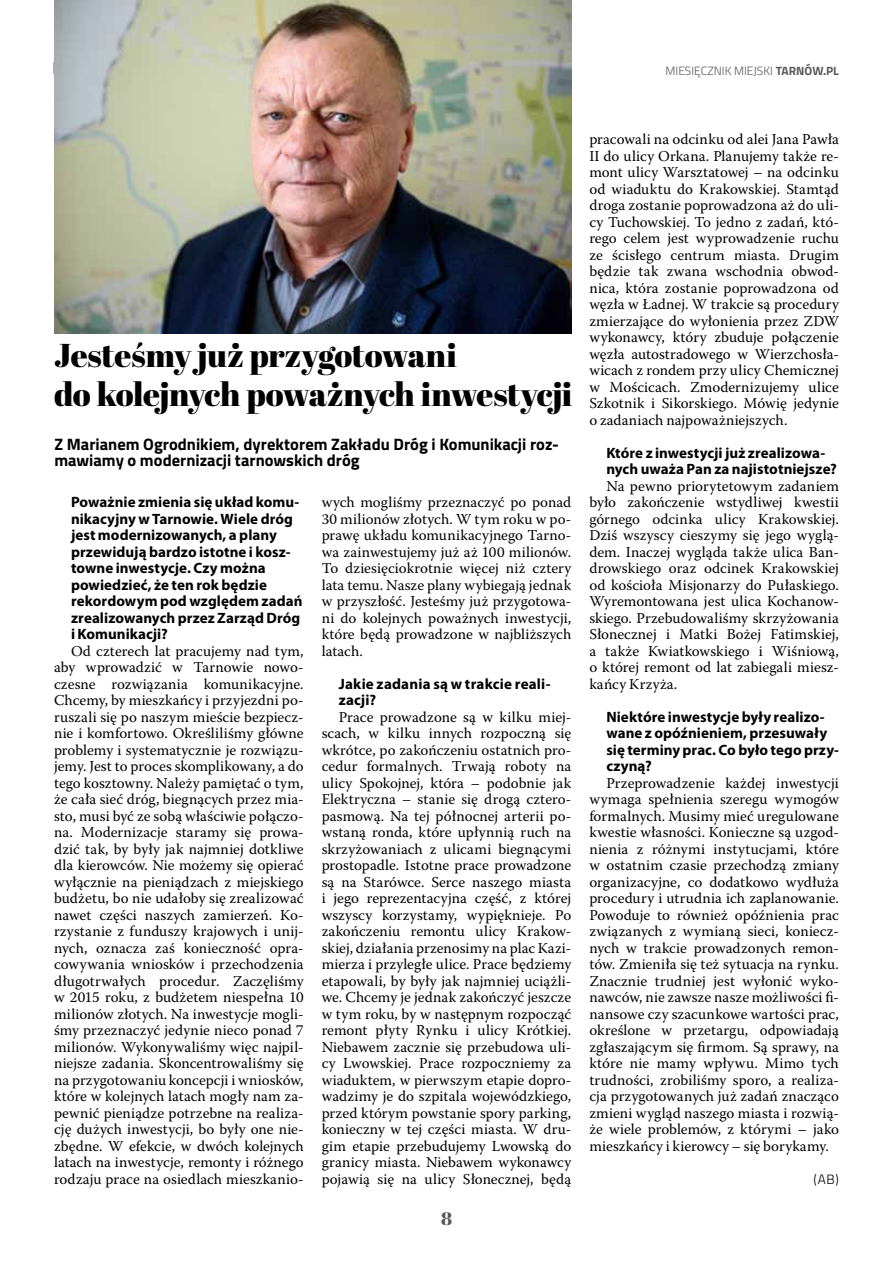
<style>
.page{position:relative;width:893px;height:1263px;background:#fff}
.page>*{position:absolute;margin:0;border:0;box-sizing:border-box;transform-origin:0 0}
.t1{font:33px/39.6px "Abril Fatface";letter-spacing:-.02em;color:#000}
.t2{font:18px "Abril Fatface";color:#58595b}
.t3{font:700 16.5px/16.5px "Titillium";color:#000}
.t4{font:15px/16.5px "Warnock Pro";color:#000;text-align:justify}
.t5{font:700 15px/16.5px "Myriad Pro";letter-spacing:.005em;color:#000}
.t6{font:300 13.5px "Titillium";color:#000}
.t7{font:300 12px "Titillium";color:#58595b}
.s1{font-weight:700}
</style>
<div class="page">
<img style="left:54px;top:0;width:518px;height:333px">
<p class="t7" style="left:665px;top:62px;width:175px">MIESIĘCZNIK MIEJSKI <span class="s1">TARNÓW.PL</span></p>
<h1 class="t1" style="left:54px;top:334px;width:520px">Jesteśmy już przygotowani<br>do kolejnych poważnych inwestycji</h1>
<p class="t3" style="left:54px;top:435px;width:506px">Z Marianem Ogrodnikiem, dyrektorem Zakładu Dróg i Komunikacji roz&shy;mawiamy o modernizacji tarnowskich dróg</p>
<p class="t5" style="left:71px;top:493px;width:233px">Poważnie zmienia się układ komu&shy;nikacyjny w Tarnowie. Wiele dróg jest modernizowanych, a plany przewidują bardzo istotne i kosz&shy;towne inwestycje. Czy można powiedzieć, że ten rok będzie rekordowym pod względem zadań zrealizowanych przez Zarząd Dróg i Komunikacji?</p>
<p class="t4" style="left:54px;top:642px;width:251px;text-indent:17px">Od czterech lat pracujemy nad tym, aby wprowadzić w Tarnowie nowo&shy;czesne rozwiązania komunikacyjne.<br>Chcemy, by mieszkańcy i przyjezdni po&shy;ruszali się po naszym mieście bezpiecz&shy;nie i komfortowo. Określiliśmy główne problemy i systematycznie je rozwiązu&shy;jemy. Jest to proces skomplikowany, a do tego kosztowny. Należy pamiętać o tym, że cała sieć dróg, biegnących przez mia&shy;sto, musi być ze sobą właściwie połączo&shy;na. Modernizacje staramy się prowa&shy;dzić tak, by były jak najmniej dotkliwe dla kierowców. Nie możemy się opierać wyłącznie na pieniądzach z miejskiego budżetu, bo nie udałoby się zrealizować nawet części naszych zamierzeń. Ko&shy;rzystanie z funduszy krajowych i unij&shy;nych, oznacza zaś konieczność opra&shy;cowywania wniosków i przechodzenia długotrwałych procedur. Zaczęliśmy w 2015 roku, z budżetem niespełna 10 milionów złotych. Na inwestycje mogli&shy;śmy przeznaczyć jedynie nieco ponad 7 milionów. Wykonywaliśmy więc najpil&shy;niejsze zadania. Skoncentrowaliśmy się na przygotowaniu koncepcji i wniosków, które w kolejnych latach mogły nam za&shy;pewnić pieniądze potrzebne na realiza&shy;cję dużych inwestycji, bo były one nie&shy;zbędne. W efekcie, w dwóch kolejnych latach na inwestycje, remonty i różnego rodzaju prace na osiedlach mieszkanio-</p>
<p class="t4" style="left:322px;top:494px;width:251px">wych mogliśmy przeznaczyć po ponad 30 milionów złotych. W tym roku w po&shy;prawę układu komunikacyjnego Tarno&shy;wa zainwestujemy już aż 100 milionów.<br>To dziesięciokrotnie więcej niż cztery lata temu. Nasze plany wybiegają jednak w przyszłość. Jesteśmy już przygotowa&shy;ni do kolejnych poważnych inwestycji, które będą prowadzone w najbliższych latach.</p>
<p class="t5" style="left:339px;top:675px;width:213px">Jakie zadania są w trakcie reali&shy;zacji?</p>
<p class="t4" style="left:322px;top:708px;width:251px;text-indent:17px">Prace prowadzone są w kilku miej&shy;scach, w kilku innych rozpoczną się wkrótce, po zakończeniu ostatnich pro&shy;cedur formalnych. Trwają roboty na ulicy Spokojnej, która – podobnie jak Elektryczna – stanie się drogą cztero&shy;pasmową. Na tej północnej arterii po&shy;wstaną ronda, które upłynnią ruch na skrzyżowaniach z ulicami biegnącymi prostopadle. Istotne prace prowadzone są na Starówce. Serce naszego miasta i jego reprezentacyjna część, z której wszyscy korzystamy, wypięknieje. Po zakończeniu remontu ulicy Krakow&shy;skiej, działania przenosimy na plac Kazi&shy;mierza i przyległe ulice. Prace będziemy etapowali, by były jak najmniej uciążli&shy;we. Chcemy je jednak zakończyć jeszcze w tym roku, by w następnym rozpocząć remont płyty Rynku i ulicy Krótkiej.<br>Niebawem zacznie się przebudowa uli&shy;cy Lwowskiej. Prace rozpoczniemy za wiaduktem, w pierwszym etapie dopro&shy;wadzimy je do szpitala wojewódzkiego, przed którym powstanie spory parking, konieczny w tej części miasta. W dru&shy;gim etapie przebudujemy Lwowską do granicy miasta. Niebawem wykonawcy pojawią się na ulicy Słonecznej, będą</p>
<p class="t2" style="left:441px;top:1206px;width:12px">8</p>
<p class="t4" style="left:589px;top:131px;width:251px">pracowali na odcinku od alei Jana Pawła II do ulicy Orkana. Planujemy także re&shy;mont ulicy Warsztatowej – na odcinku od wiaduktu do Krakowskiej. Stamtąd droga zostanie poprowadzona aż do uli&shy;cy Tuchowskiej. To jedno z zadań, któ&shy;rego celem jest wyprowadzenie ruchu ze ścisłego centrum miasta. Drugim będzie tak zwana wschodnia obwod&shy;nica, która zostanie poprowadzona od węzła w Ładnej. W trakcie są procedury zmierzające do wyłonienia przez ZDW wykonawcy, który zbuduje połączenie węzła autostradowego w Wierzchosła&shy;wicach z rondem przy ulicy Chemicznej w Mościcach. Zmodernizujemy ulice Szkotnik i Sikorskiego. Mówię jedynie o zadaniach najpoważniejszych.</p>
<p class="t5" style="left:606px;top:444px;width:232px">Które z inwestycji już zrealizowa&shy;nych uważa Pan za najistotniejsze?</p>
<p class="t4" style="left:589px;top:477px;width:251px;text-indent:17px">Na pewno priorytetowym zadaniem było zakończenie wstydliwej kwestii górnego odcinka ulicy Krakowskiej.<br>Dziś wszyscy cieszymy się jego wyglą&shy;dem. Inaczej wygląda także ulica Ban&shy;drowskiego oraz odcinek Krakowskiej od kościoła Misjonarzy do Pułaskiego.<br>Wyremontowana jest ulica Kochanow&shy;skiego. Przebudowaliśmy skrzyżowania Słonecznej i Matki Bożej Fatimskiej, a także Kwiatkowskiego i Wiśniową, o której remont od lat zabiegali miesz&shy;kańcy Krzyża.</p>
<p class="t5" style="left:606px;top:708px;width:234px">Niektóre inwestycje były realizo&shy;wane z opóźnieniem, przesuwały się terminy prac. Co było tego przy&shy;czyną?</p>
<p class="t4" style="left:589px;top:774px;width:251px;text-indent:17px">Przeprowadzenie każdej inwestycji wymaga spełnienia szeregu wymogów formalnych. Musimy mieć uregulowane kwestie własności. Konieczne są uzgod&shy;nienia z różnymi instytucjami, które w ostatnim czasie przechodzą zmiany organizacyjne, co dodatkowo wydłuża procedury i utrudnia ich zaplanowanie.<br>Powoduje to również opóźnienia prac związanych z wymianą sieci, koniecz&shy;nych w trakcie prowadzonych remon&shy;tów. Zmieniła się też sytuacja na rynku.<br>Znacznie trudniej jest wyłonić wyko&shy;nawców, nie zawsze nasze możliwości fi&shy;nansowe czy szacunkowe wartości prac, określone w przetargu, odpowiadają zgłaszającym się firmom. Są sprawy, na które nie mamy wpływu. Mimo tych trudności, zrobiliśmy sporo, a realiza&shy;cja przygotowanych już zadań znacząco zmieni wygląd naszego miasta i rozwią&shy;że wiele problemów, z którymi – jako mieszkańcy i kierowcy – się borykamy.</p>
<p class="t6" style="left:813px;top:1169px;width:27px">(AB)</p>
</div>
